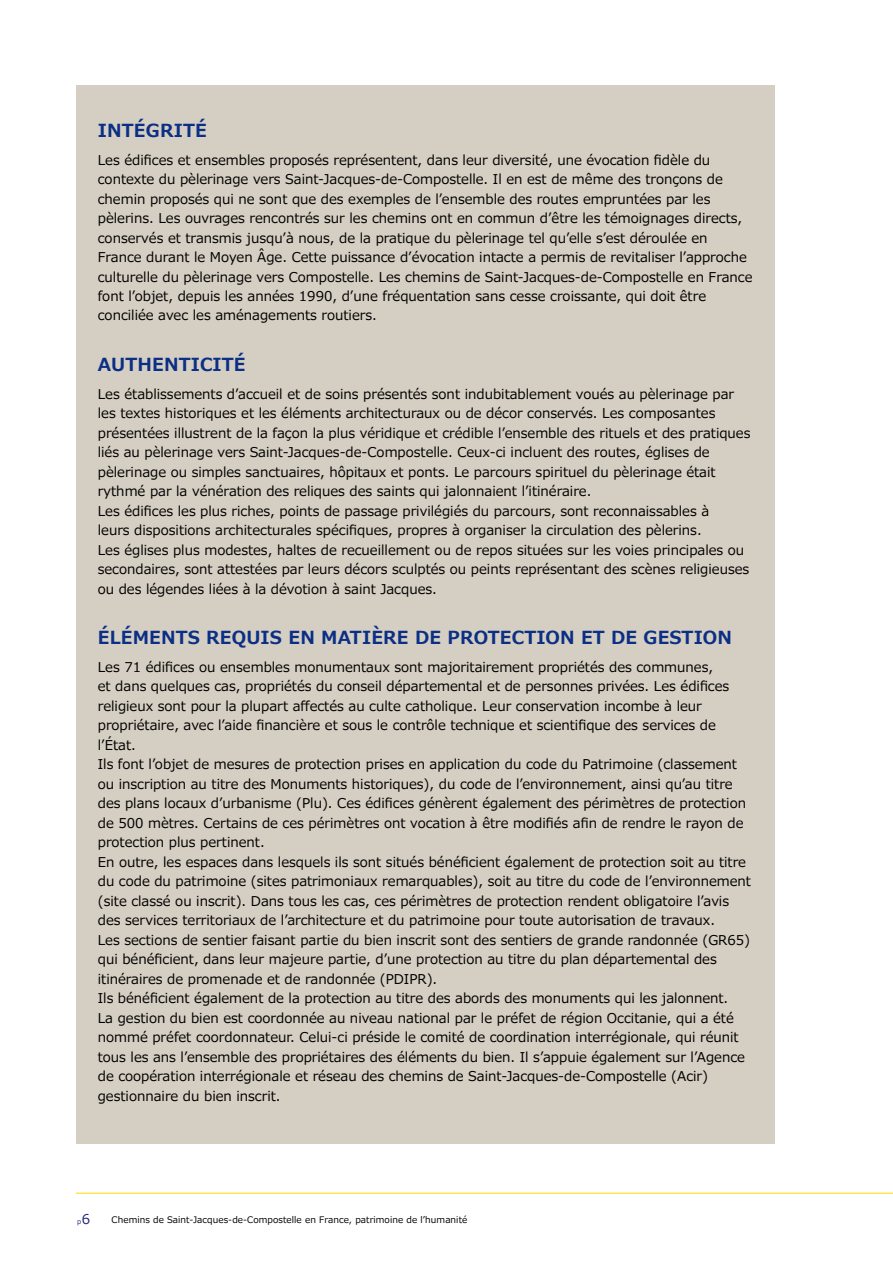
<style>
.page{position:relative;width:893px;height:1263px;background:#fff}
.page>*{position:absolute;margin:0;border:0;box-sizing:border-box;transform-origin:0 0}
.t1{font:700 18px "Meiryo";letter-spacing:.01em;color:#0a2f85}
.t2{font:13.5px/19.5px "Meiryo";color:#000}
.t3{font:9px "Meiryo";letter-spacing:.01em;color:#000}
.t4{font:6.75px "Meiryo";color:#25277f}
.s1{font-size:13.5px}
</style>
<div class="page">
<div style="left:77px;top:85px;width:698px;height:1059px;background:#d5cec2"></div>
<hr style="left:76px;top:1193px;width:817px;height:1px;background:#ffd800">
<h1 class="t1" style="left:98px;top:117px;width:111px">INTÉGRITÉ</h1>
<p class="t2" style="left:98px;top:151px;width:656px">Les édifices et ensembles proposés représentent, dans leur diversité, une évocation fidèle du contexte du pèlerinage vers Saint-Jacques-de-Compostelle. Il en est de même des tronçons de chemin proposés qui ne sont que des exemples de l’ensemble des routes empruntées par les pèlerins. Les ouvrages rencontrés sur les chemins ont en commun d’être les témoignages directs, conservés et transmis jusqu’à nous, de la pratique du pèlerinage tel qu’elle s’est déroulée en France durant le Moyen Âge. Cette puissance d’évocation intacte a permis de revitaliser l’approche culturelle du pèlerinage vers Compostelle. Les chemins de Saint-Jacques-de-Compostelle en France font l’objet, depuis les années 1990, d’une fréquentation sans cesse croissante, qui doit être conciliée avec les aménagements routiers.</p>
<h1 class="t1" style="left:98px;top:351px;width:149px">AUTHENTICITÉ</h1>
<p class="t2" style="left:98px;top:385px;width:654px">Les établissements d’accueil et de soins présentés sont indubitablement voués au pèlerinage par les textes historiques et les éléments architecturaux ou de décor conservés. Les composantes présentées illustrent de la façon la plus véridique et crédible l’ensemble des rituels et des pratiques liés au pèlerinage vers Saint-Jacques-de-Compostelle. Ceux-ci incluent des routes, églises de pèlerinage ou simples sanctuaires, hôpitaux et ponts. Le parcours spirituel du pèlerinage était rythmé par la vénération des reliques des saints qui jalonnaient l’itinéraire.<br>Les édifices les plus riches, points de passage privilégiés du parcours, sont reconnaissables à<br>leurs dispositions architecturales spécifiques, propres à organiser la circulation des pèlerins.<br>Les églises plus modestes, haltes de recueillement ou de repos situées sur les voies principales ou secondaires, sont attestées par leurs décors sculptés ou peints représentant des scènes religieuses ou des légendes liées à la dévotion à saint Jacques.</p>
<h1 class="t1" style="left:98px;top:624px;width:636px">ÉLÉMENTS REQUIS EN MATIÈRE DE PROTECTION ET DE GESTION</h1>
<p class="t2" style="left:98px;top:658px;width:655px">Les 71 édifices ou ensembles monumentaux sont majoritairement propriétés des communes,<br>et dans quelques cas, propriétés du conseil départemental et de personnes privées. Les édifices religieux sont pour la plupart affectés au culte catholique. Leur conservation incombe à leur propriétaire, avec l’aide financière et sous le contrôle technique et scientifique des services de l’État.<br>Ils font l’objet de mesures de protection prises en application du code du Patrimoine (classement ou inscription au titre des Monuments historiques), du code de l’environnement, ainsi qu’au titre des plans locaux d’urbanisme (Plu). Ces édifices génèrent également des périmètres de protection de 500 mètres. Certains de ces périmètres ont vocation à être modifiés afin de rendre le rayon de protection plus pertinent.<br>En outre, les espaces dans lesquels ils sont situés bénéficient également de protection soit au titre du code du patrimoine (sites patrimoniaux remarquables), soit au titre du code de l’environnement (site classé ou inscrit). Dans tous les cas, ces périmètres de protection rendent obligatoire l’avis des services territoriaux de l’architecture et du patrimoine pour toute autorisation de travaux.<br>Les sections de sentier faisant partie du bien inscrit sont des sentiers de grande randonnée (GR65) qui bénéficient, dans leur majeure partie, d’une protection au titre du plan départemental des itinéraires de promenade et de randonnée (PDIPR).<br>Ils bénéficient également de la protection au titre des abords des monuments qui les jalonnent.<br>La gestion du bien est coordonnée au niveau national par le préfet de région Occitanie, qui a été nommé préfet coordonnateur. Celui-ci préside le comité de coordination interrégionale, qui réunit tous les ans l’ensemble des propriétaires des éléments du bien. Il s’appuie également sur l’Agence de coopération interrégionale et réseau des chemins de Saint-Jacques-de-Compostelle (Acir) gestionnaire du bien inscrit.</p>
<p class="t4" style="left:77px;top:1217px;width:14px">p<span class="s1">6</span></p>
<p class="t3" style="left:112px;top:1213px;width:357px">Chemins de Saint-Jacques-de-Compostelle en France, patrimoine de l’humanité</p>
</div>
